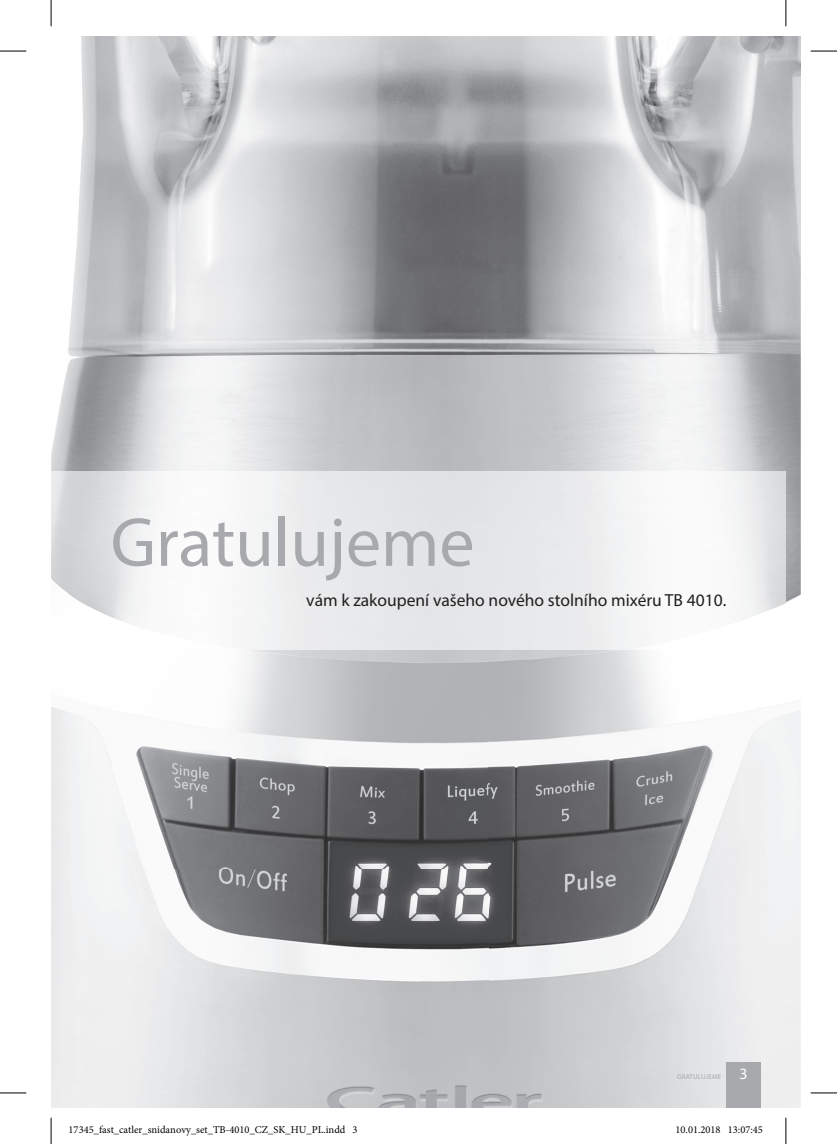
<style>
.page{position:relative;width:837px;height:1144px;background:#fff}
.page>*{position:absolute;margin:0;border:0;box-sizing:border-box;transform-origin:0 0}
.t1{font:70px "Myriad Pro";color:#a8a9ad}
.t2{font:17.5px "Myriad Pro";color:#231f20}
.t3{font:15.75px "Myriad Pro";color:#fff}
.t4{font:10.5px "Minion Pro";color:#000}
.t5{font:7px "Myriad Pro";letter-spacing:.02em;color:#a8a9ad}
</style>
<div class="page">
<img style="left:51px;top:36px;width:749px;height:476px">
<img style="left:738px;top:512px;width:62px;height:596px">
<img style="left:113px;top:649px;width:625px;height:459px">
<div style="left:726px;top:1062px;width:34px;height:46px;background:#a8a9ad"></div>
<img style="left:51px;top:472px;width:734px;height:177px">
<svg style="left:0;top:51px;width:26px;height:1px"></svg>
<svg style="left:810px;top:51px;width:26px;height:1px"></svg>
<svg style="left:0;top:1092px;width:26px;height:1px"></svg>
<svg style="left:810px;top:1092px;width:26px;height:1px"></svg>
<svg style="left:51px;top:0;width:1px;height:26px"></svg>
<svg style="left:51px;top:1118px;width:1px;height:26px"></svg>
<svg style="left:785px;top:0;width:1px;height:26px"></svg>
<svg style="left:785px;top:1118px;width:1px;height:26px"></svg>
<h1 class="t1" style="left:111px;top:499px;width:365px">Gratulujeme</h1>
<h2 class="t2" style="left:306px;top:589px;width:421px">vám k zakoupení vašeho nového stolního mixéru TB 4010.</h2>
<p class="t5" style="left:677px;top:1072px;width:46px">GRATULUJEME</p>
<h3 class="t3" style="left:739px;top:1064px;width:10px">3</h3>
<p class="t4" style="left:69px;top:1123px;width:290px">17345_fast_catler_snidanovy_set_TB-4010_CZ_SK_HU_PL.indd 3</p>
<p class="t4" style="left:675px;top:1123px;width:89px">10.01.2018 13:07:45</p>
</div>
